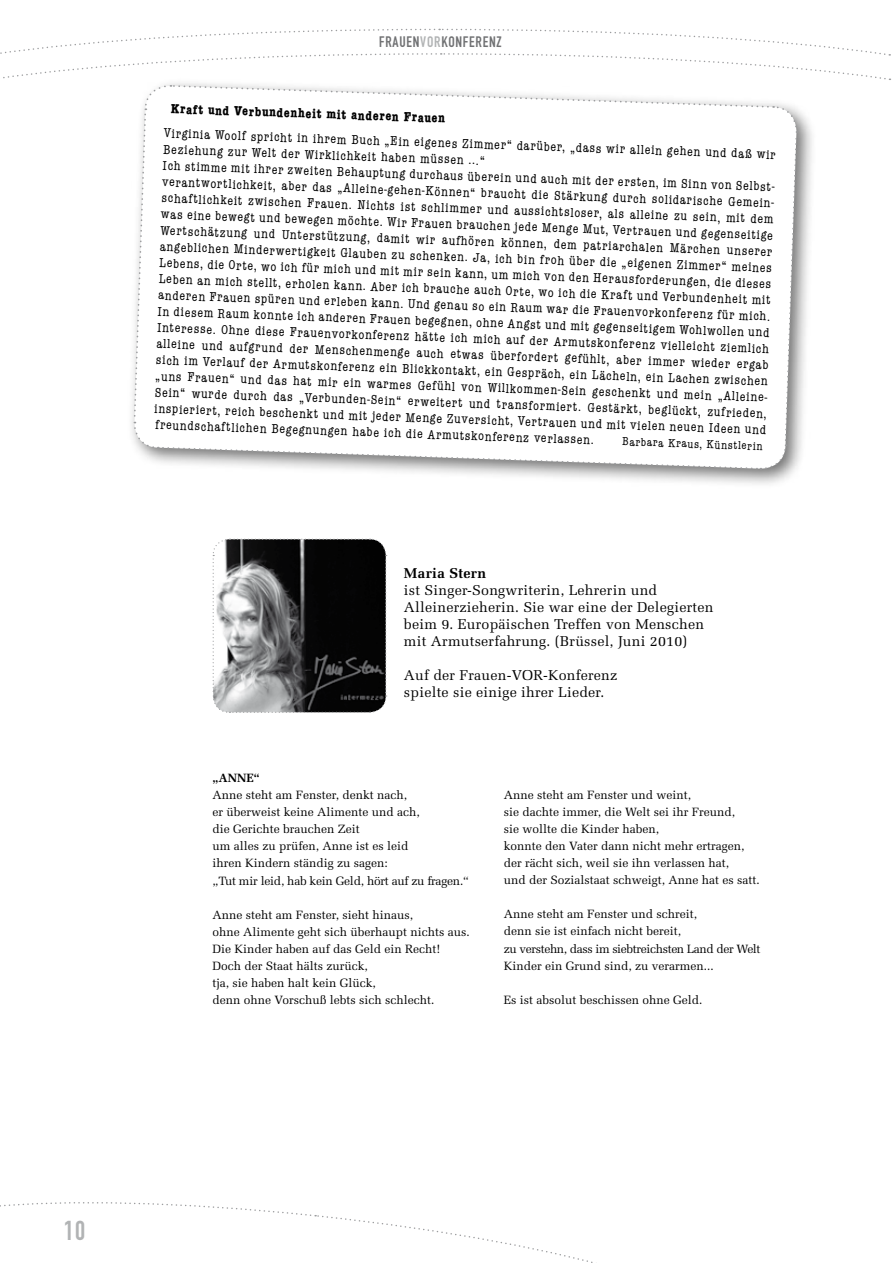
<style>
.page{position:relative;width:893px;height:1263px;background:#fff}
.page>*{position:absolute;margin:0;border:0;box-sizing:border-box;transform-origin:0 0}
.t1{font:27px "DIN Engschrift";color:#b1b3b4}
.t2{font:15px "DIN Engschrift";letter-spacing:.12em;color:#707173}
.t3{font:14.25px/17px "Melior";letter-spacing:.015em;color:#000}
.t4{font:700 14.25px "Melior";letter-spacing:.015em;color:#000}
.t5{font:condensed 13.5px/16.2px "American Typewriter";color:#000}
.t6{font:700 condensed 13.5px "American Typewriter";color:#000}
.t7{font:12px/17px "Melior";color:#000}
.t8{font:condensed 12px "American Typewriter";color:#000}
.t9{font:700 12px "Melior";color:#000}
.s1{color:#b1b3b4}
</style>
<div class="page">
<svg style="left:0;top:1202px;width:593px;height:61px"></svg>
<div style="left:125px;top:76px;width:702px;height:434px;background:#000;opacity:.55"></div>
<svg style="left:212px;top:538px;width:175px;height:175px;background:#545455"></svg>
<svg style="left:0;top:28px;width:890px;height:442px"></svg>
<p class="t2" style="left:399px;top:33px;width:82px">UEN<span class="s1">VOR</span>KONFER</p>
<p class="t6" style="left:171px;top:98px;width:276px;rotate:2deg">Kraft und Verbundenheit mit anderen Frauen</p>
<p class="t5" style="left:164px;top:124px;width:618px;rotate:2deg">Virginia Woolf spricht in ihrem Buch „Ein eigenes Zimmer“ darüber, „dass wir allein gehen und daß wir Beziehung zur Welt der Wirklichkeit haben müssen ...“<br>Ich stimme mit ihrer zweiten Behauptung durchaus überein und auch mit der ersten, im Sinn von Selbst&shy;verantwortlichkeit, aber das „Alleine-gehen-Können“ braucht die Stärkung durch solidarische Gemein&shy;schaftlichkeit zwischen Frauen. Nichts ist schlimmer und aussichtsloser, als alleine zu sein, mit dem was eine bewegt und bewegen möchte. Wir Frauen brauchen jede Menge Mut, Vertrauen und gegenseitige Wertschätzung und Unterstützung, damit wir aufhören können, dem patriarchalen Märchen unserer angeblichen Minderwertigkeit Glauben zu schenken. Ja, ich bin froh über die „eigenen Zimmer“ meines Lebens, die Orte, wo ich für mich und mit mir sein kann, um mich von den Herausforderungen, die dieses Leben an mich stellt, erholen kann. Aber ich brauche auch Orte, wo ich die Kraft und Verbundenheit mit anderen Frauen spüren und erleben kann. Und genau so ein Raum war die Frauenvorkonferenz für mich.<br>In diesem Raum konnte ich anderen Frauen begegnen, ohne Angst und mit gegenseitigem Wohlwollen und Interesse. Ohne diese Frauenvorkonferenz hätte ich mich auf der Armutskonferenz vielleicht ziemlich alleine und aufgrund der Menschenmenge auch etwas überfordert gefühlt, aber immer wieder ergab sich im Verlauf der Armutskonferenz ein Blickkontakt, ein Gespräch, ein Lächeln, ein Lachen zwischen „uns Frauen“ und das hat mir ein warmes Gefühl von Willkommen-Sein geschenkt und mein „Alleine-Sein“ wurde durch das „Verbunden-Sein“ erweitert und transformiert. Gestärkt, beglückt, zufrieden, inspieriert, reich beschenkt und mit jeder Menge Zuversicht, Vertrauen und mit vielen neuen Ideen und freundschaftlichen Begegnungen habe ich die Armutskonferenz verlassen.</p>
<p class="t8" style="left:623px;top:432px;width:142px;rotate:2deg">Barbara Kraus, Künstlerin</p>
<p class="t4" style="left:404px;top:564px;width:84px">Maria Stern</p>
<p class="t3" style="left:404px;top:582px;width:311px">ist Singer-Songwriterin, Lehrerin und Alleinerzieherin. Sie war eine der Delegierten beim 9. Europäischen Treffen von Menschen mit Armutserfahrung. (Brüssel, Juni 2010)</p>
<p class="t3" style="left:404px;top:667px;width:215px">Auf der Frauen-VOR-Konferenz spielte sie einige ihrer Lieder.</p>
<p class="t9" style="left:213px;top:771px;width:49px">„ANNE“</p>
<p class="t7" style="left:213px;top:787px;width:258px">Anne steht am Fenster, denkt nach,<br>er überweist keine Alimente und ach,<br>die Gerichte brauchen Zeit<br>um alles zu prüfen, Anne ist es leid<br>ihren Kindern ständig zu sagen:<br>„Tut mir leid, hab kein Geld, hört auf zu fragen.“</p>
<p class="t7" style="left:213px;top:906px;width:259px">Anne steht am Fenster, sieht hinaus,<br>ohne Alimente geht sich überhaupt nichts aus.<br>Die Kinder haben auf das Geld ein Recht!<br>Doch der Staat hälts zurück,<br>tja, sie haben halt kein Glück,<br>denn ohne Vorschuß lebts sich schlecht.</p>
<p class="t7" style="left:504px;top:787px;width:257px">Anne steht am Fenster und weint,<br>sie dachte immer, die Welt sei ihr Freund,<br>sie wollte die Kinder haben,<br>konnte den Vater dann nicht mehr ertragen, der rächt sich, weil sie ihn verlassen hat,<br>und der Sozialstaat schweigt, Anne hat es satt.</p>
<p class="t7" style="left:504px;top:906px;width:258px">Anne steht am Fenster und schreit,<br>denn sie ist einfach nicht bereit,<br>zu verstehn, dass im siebtreichsten Land der Welt Kinder ein Grund sind, zu verarmen...</p>
<p class="t7" style="left:504px;top:991px;width:200px">Es ist absolut beschissen ohne Geld.</p>
<h1 class="t1" style="left:64px;top:1215px;width:23px">10</h1>
</div>
